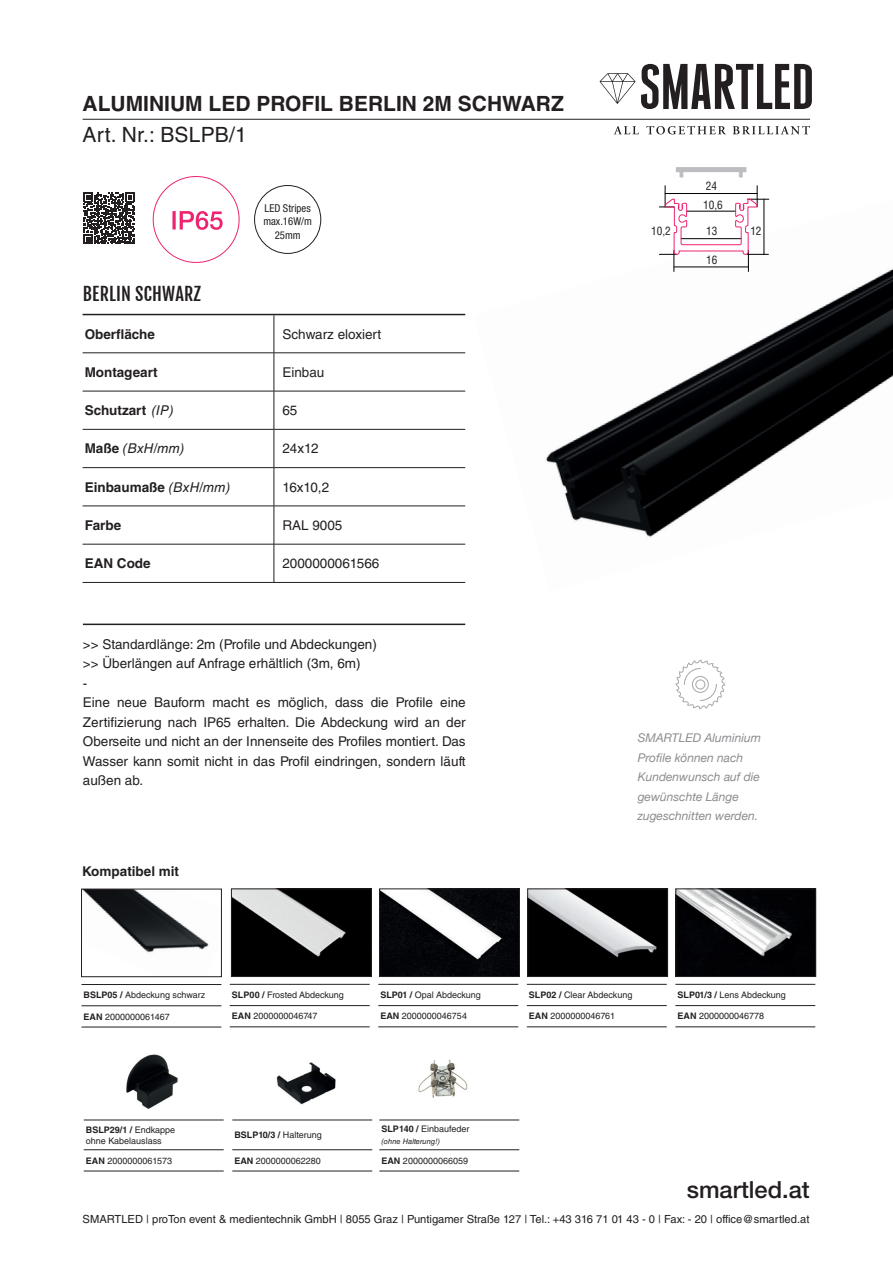
<style>
.page{position:relative;width:893px;height:1263px;background:#fff}
.page>*{position:absolute;margin:0;border:0;box-sizing:border-box;transform-origin:0 0}
.t1{font:500 23.7px "Helvetica Neue LT Std";color:#231f20}
.t2{font:700 21px "Helvetica LT Std";color:#231f20}
.t3{font:21px "Helvetica LT Std";letter-spacing:.01em;color:#231f20}
.t4{font:18px "Fjalla One";letter-spacing:.01em;color:#231f20}
.t5{font:13.5px/19.5px "Helvetica LT Std";color:#231f20}
.t6{font:700 13.5px "Helvetica LT Std";color:#231f20}
.t7{font:italic 13.5px "Helvetica LT Std";color:#231f20}
.t8{font:italic 12px/19.5px "Helvetica Neue";color:#8a8c8f}
.t9{font:condensed 11.25px/18.6px "Helvetica CE";color:#231f20}
.t10{font:11.1px "Helvetica LT Std";color:#231f20}
.t11{font:condensed 10.8px/13.5px "Helvetica Neue";color:#231f20;text-align:center}
.t12{font:9px/10.8px "Helvetica LT Std";color:#231f20}
.t13{font:700 9px "Helvetica LT Std";color:#231f20}
.t14{font:italic 7.5px "Helvetica LT Std";color:#231f20}
.s1{font-weight:400;font-style:italic}
.s2{font-weight:700;font-style:normal}
.s3{font-weight:700}
.s4{font-weight:400}
</style>
<div class="page">
<img style="left:546px;top:199px;width:347px;height:338px">
<svg style="left:83px;top:315px;width:382px;height:38px"></svg>
<hr style="left:274px;top:315px;width:1px;height:38px;background:#231f20">
<hr style="left:83px;top:353px;width:191px;height:1px;background:#231f20">
<hr style="left:274px;top:353px;width:191px;height:1px;background:#231f20">
<hr style="left:274px;top:353px;width:1px;height:38px;background:#231f20">
<hr style="left:83px;top:391px;width:191px;height:1px;background:#231f20">
<hr style="left:274px;top:391px;width:191px;height:1px;background:#231f20">
<hr style="left:274px;top:391px;width:1px;height:38px;background:#231f20">
<hr style="left:83px;top:429px;width:191px;height:1px;background:#231f20">
<hr style="left:274px;top:429px;width:191px;height:1px;background:#231f20">
<hr style="left:274px;top:429px;width:1px;height:38px;background:#231f20">
<hr style="left:83px;top:467px;width:191px;height:1px;background:#231f20">
<hr style="left:274px;top:467px;width:191px;height:1px;background:#231f20">
<hr style="left:274px;top:468px;width:1px;height:38px;background:#231f20">
<hr style="left:83px;top:506px;width:191px;height:1px;background:#231f20">
<hr style="left:274px;top:506px;width:191px;height:1px;background:#231f20">
<hr style="left:274px;top:506px;width:1px;height:38px;background:#231f20">
<hr style="left:83px;top:544px;width:191px;height:1px;background:#231f20">
<hr style="left:274px;top:544px;width:191px;height:1px;background:#231f20">
<hr style="left:274px;top:544px;width:1px;height:38px;background:#231f20">
<hr style="left:83px;top:582px;width:191px;height:1px;background:#231f20">
<hr style="left:274px;top:582px;width:191px;height:1px;background:#231f20">
<hr style="left:83px;top:314px;width:191px;height:1px;background:#231f20">
<hr style="left:274px;top:314px;width:191px;height:1px;background:#231f20">
<svg style="left:641px;top:64px;width:171px;height:45px"></svg>
<svg style="left:600px;top:73px;width:35px;height:31px"></svg>
<svg style="left:614px;top:126px;width:25px;height:8px"></svg>
<svg style="left:646px;top:126px;width:80px;height:8px"></svg>
<svg style="left:733px;top:126px;width:77px;height:9px"></svg>
<hr style="left:83px;top:119px;width:727px;height:1px;background:#231f20">
<svg style="left:83px;top:193px;width:52px;height:51px"></svg>
<div style="left:254px;top:185px;width:67px;height:69px;border:1px solid #231f20;border-radius:50%"></div>
<svg style="left:676px;top:167px;width:70px;height:11px"></svg>
<svg style="left:659px;top:186px;width:110px;height:85px"></svg>
<svg style="left:152px;top:176px;width:88px;height:87px"></svg>
<img style="left:126px;top:1054px;width:52px;height:55px">
<img style="left:276px;top:1062px;width:60px;height:43px">
<img style="left:418px;top:1059px;width:50px;height:39px">
<hr style="left:82px;top:984px;width:139px;height:1px;background:#231f20">
<hr style="left:82px;top:1005px;width:139px;height:1px;background:#231f20">
<hr style="left:82px;top:1027px;width:139px;height:1px;background:#231f20">
<hr style="left:675px;top:984px;width:140px;height:1px;background:#231f20">
<hr style="left:675px;top:1005px;width:140px;height:1px;background:#231f20">
<hr style="left:675px;top:1026px;width:140px;height:1px;background:#231f20">
<hr style="left:527px;top:984px;width:140px;height:1px;background:#231f20">
<hr style="left:527px;top:1005px;width:140px;height:1px;background:#231f20">
<hr style="left:527px;top:1026px;width:140px;height:1px;background:#231f20">
<hr style="left:378px;top:984px;width:140px;height:1px;background:#231f20">
<hr style="left:378px;top:1005px;width:140px;height:1px;background:#231f20">
<hr style="left:378px;top:1026px;width:140px;height:1px;background:#231f20">
<hr style="left:232px;top:1120px;width:140px;height:1px;background:#231f20">
<hr style="left:232px;top:1149px;width:140px;height:1px;background:#231f20">
<hr style="left:232px;top:1171px;width:140px;height:1px;background:#231f20">
<hr style="left:379px;top:1120px;width:140px;height:1px;background:#231f20">
<hr style="left:379px;top:1149px;width:140px;height:1px;background:#231f20">
<hr style="left:379px;top:1171px;width:140px;height:1px;background:#231f20">
<hr style="left:230px;top:984px;width:140px;height:1px;background:#231f20">
<hr style="left:230px;top:1005px;width:140px;height:1px;background:#231f20">
<hr style="left:230px;top:1026px;width:140px;height:1px;background:#231f20">
<hr style="left:84px;top:1120px;width:140px;height:1px;background:#231f20">
<hr style="left:84px;top:1149px;width:140px;height:1px;background:#231f20">
<hr style="left:84px;top:1171px;width:140px;height:1px;background:#231f20">
<img style="left:233px;top:891px;width:137px;height:84px">
<div style="left:231px;top:889px;width:141px;height:88px;border:1px solid #231f20"></div>
<img style="left:529px;top:891px;width:137px;height:84px">
<div style="left:527px;top:889px;width:141px;height:88px;border:1px solid #231f20"></div>
<img style="left:83px;top:891px;width:126px;height:62px">
<div style="left:81px;top:889px;width:141px;height:88px;border:1px solid #231f20"></div>
<img style="left:381px;top:891px;width:137px;height:84px">
<div style="left:379px;top:889px;width:141px;height:88px;border:1px solid #231f20"></div>
<img style="left:678px;top:891px;width:136px;height:84px">
<div style="left:676px;top:889px;width:140px;height:88px;border:1px solid #231f20"></div>
<svg style="left:676px;top:660px;width:49px;height:49px"></svg>
<hr style="left:83px;top:624px;width:382px;height:1px;background:#231f20">
<h2 class="t2" style="left:83px;top:90px;width:483px">ALUMINIUM LED PROFIL BERLIN 2M SCHWARZ</h2>
<h2 class="t3" style="left:83px;top:123px;width:166px">Art. Nr.: BSLPB/1</h2>
<h3 class="t4" style="left:83px;top:283px;width:120px">BERLIN SCHWARZ</h3>
<p class="t11" style="left:263px;top:201px;width:50px">LED Stripes max.16W/m<br>25mm</p>
<p class="t6" style="left:85px;top:325px;width:72px">Oberfläche</p>
<p class="t5" style="left:282px;top:324px;width:100px">Schwarz eloxiert</p>
<p class="t6" style="left:85px;top:364px;width:75px">Montageart</p>
<p class="t5" style="left:282px;top:362px;width:44px">Einbau</p>
<p class="t6" style="left:85px;top:402px;width:90px">Schutzart <span class="s1">(IP)</span></p>
<p class="t5" style="left:282px;top:401px;width:17px">65</p>
<p class="t7" style="left:85px;top:441px;width:101px"><span class="s2">Maße</span> (BxH/mm)</p>
<p class="t5" style="left:282px;top:439px;width:38px">24x12</p>
<p class="t6" style="left:85px;top:479px;width:147px">Einbaumaße <span class="s1">(BxH/mm)</span></p>
<p class="t5" style="left:282px;top:477px;width:48px">16x10,2</p>
<p class="t6" style="left:85px;top:517px;width:38px">Farbe</p>
<p class="t5" style="left:282px;top:515px;width:62px">RAL 9005</p>
<p class="t6" style="left:85px;top:555px;width:68px">EAN Code</p>
<p class="t5" style="left:282px;top:554px;width:99px">2000000061566</p>
<p class="t5" style="left:83px;top:634px;width:384px">&gt;&gt; Standardlänge: 2m (Profile und Abdeckungen)<br>&gt;&gt; Überlängen auf Anfrage erhältlich (3m, 6m)<br>-<br>Eine neue Bauform macht es möglich, dass die Profile eine Zertifizierung nach IP65 erhalten. Die Abdeckung wird an der Oberseite und nicht an der Innenseite des Profiles montiert. Das Wasser kann somit nicht in das Profil eindringen, sondern läuft außen ab.</p>
<p class="t6" style="left:82px;top:863px;width:99px">Kompatibel mit</p>
<p class="t9" style="left:651px;top:221px;width:21px">10,2</p>
<p class="t9" style="left:703px;top:177px;width:21px">24<br>10,6</p>
<p class="t9" style="left:706px;top:222px;width:13px">13</p>
<p class="t9" style="left:706px;top:251px;width:13px">16</p>
<p class="t9" style="left:750px;top:221px;width:13px">12</p>
<p class="t8" style="left:638px;top:729px;width:125px">SMARTLED Aluminium<br>Profile können nach<br>Kundenwunsch auf die gewünschte Länge zugeschnitten werden.</p>
<p class="t12" style="left:84px;top:990px;width:123px"><span class="s3">BSLP05 /</span> Abdeckung schwarz</p>
<p class="t12" style="left:84px;top:1011px;width:88px"><span class="s3">EAN</span> 2000000061467</p>
<p class="t12" style="left:232px;top:989px;width:114px"><span class="s3">SLP00 /</span> Frosted Abdeckung</p>
<p class="t12" style="left:232px;top:1011px;width:87px"><span class="s3">EAN</span> 2000000046747</p>
<p class="t12" style="left:380px;top:989px;width:102px"><span class="s3">SLP01 /</span> Opal Abdeckung</p>
<p class="t12" style="left:380px;top:1011px;width:88px"><span class="s3">EAN</span> 2000000046754</p>
<p class="t12" style="left:86px;top:1124px;width:91px"><span class="s3">BSLP29/1 /</span> Endkappe ohne Kabelauslass</p>
<p class="t12" style="left:86px;top:1155px;width:88px"><span class="s3">EAN</span> 2000000061573</p>
<p class="t13" style="left:234px;top:1129px;width:89px">BSLP10/3 / <span class="s4">Halterung</span></p>
<p class="t12" style="left:234px;top:1155px;width:88px"><span class="s3">EAN</span> 2000000062280</p>
<p class="t12" style="left:381px;top:1123px;width:89px"><span class="s3">SLP140 /</span> Einbaufeder</p>
<p class="t14" style="left:381px;top:1137px;width:60px">(ohne Halterung!)</p>
<p class="t12" style="left:381px;top:1155px;width:88px"><span class="s3">EAN</span> 2000000066059</p>
<p class="t12" style="left:529px;top:989px;width:105px"><span class="s3">SLP02 /</span> Clear Abdeckung</p>
<p class="t12" style="left:529px;top:1011px;width:88px"><span class="s3">EAN</span> 2000000046761</p>
<p class="t12" style="left:677px;top:989px;width:110px"><span class="s3">SLP01/3 /</span> Lens Abdeckung</p>
<p class="t12" style="left:677px;top:1011px;width:88px"><span class="s3">EAN</span> 2000000046778</p>
<h1 class="t1" style="left:687px;top:1175px;width:124px">smartled.at</h1>
<p class="t10" style="left:83px;top:1213px;width:728px">SMARTLED | proTon event &amp; medientechnik GmbH | 8055 Graz | Puntigamer Straße 127 | Tel.: +43 316 71 01 43 - 0 | Fax: - 20 | office@smartled.at</p>
</div>
